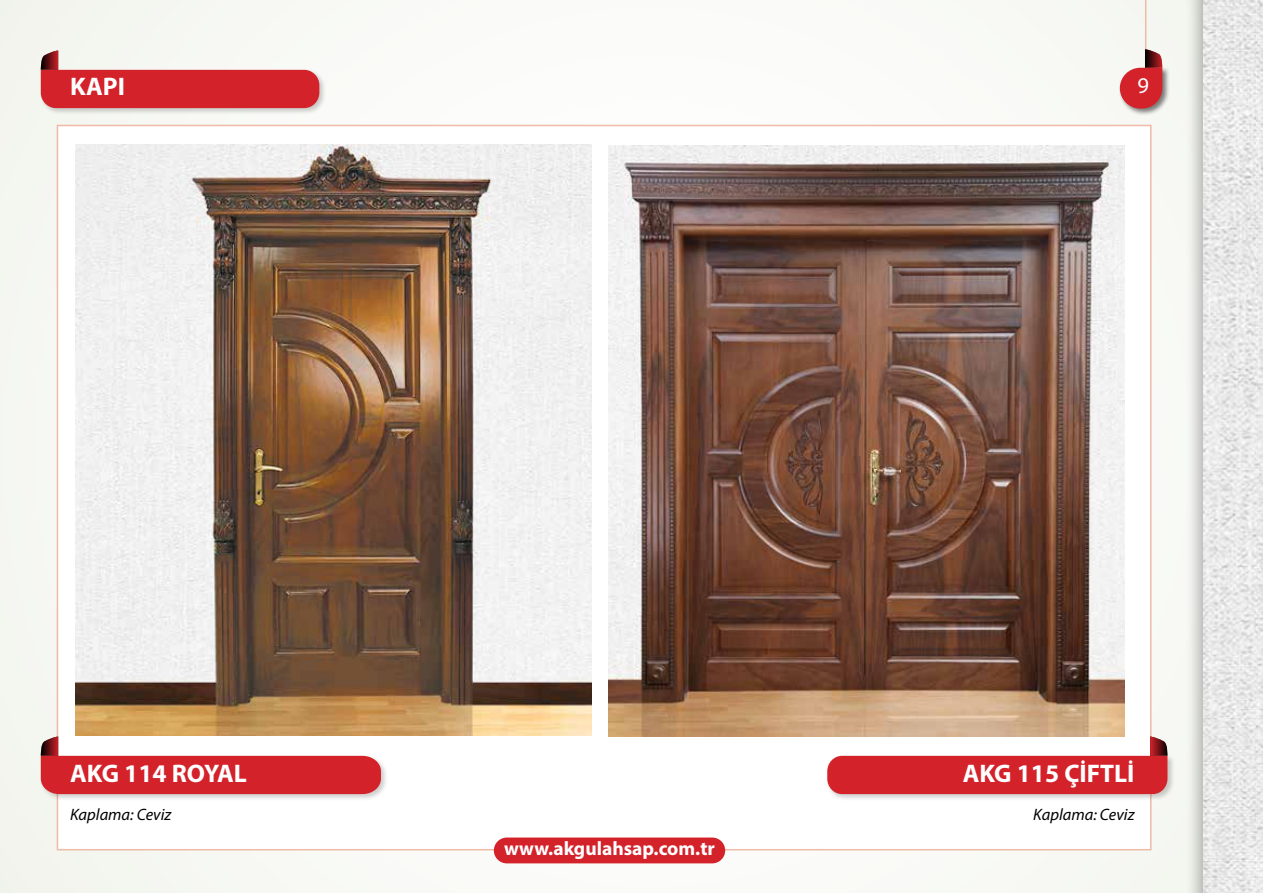
<style>
.page{position:relative;width:1263px;height:893px;background:#f8faf6}
.page>*{position:absolute;margin:0;border:0;box-sizing:border-box;transform-origin:0 0}
.t1{font:700 25.5px "Myriad Pro";color:#fff}
.t2{font:22.5px "Myriad Pro";color:#fff}
.t3{font:700 19.5px "Myriad Pro";color:#fff}
.t4{font:italic 16.5px "Myriad Pro";color:#000}
</style>
<div class="page">
<div style="left:57px;top:125px;width:1094px;height:725px;background:#fff;border:2px solid #efbaa7"></div>
<img style="left:76px;top:145px;width:516px;height:591px">
<div style="left:1185px;top:0;width:78px;height:893px;background:#000;opacity:.3"></div>
<img style="left:1203px;top:0;width:60px;height:893px">
<hr style="left:1145px;top:0;width:1px;height:66px;background:#efbaa7">
<div style="left:1118px;top:66px;width:52px;height:50px;background:#000;opacity:.5"></div>
<svg style="left:1120px;top:49px;width:43px;height:60px"></svg>
<div style="left:39px;top:754px;width:349px;height:48px;background:#000;opacity:.2"></div>
<svg style="left:40px;top:737px;width:341px;height:57px"></svg>
<div style="left:39px;top:68px;width:288px;height:48px;background:#000;opacity:.2"></div>
<svg style="left:40px;top:51px;width:279px;height:57px"></svg>
<div style="left:825px;top:754px;width:350px;height:48px;background:#000;opacity:.2"></div>
<svg style="left:827px;top:737px;width:341px;height:57px"></svg>
<div style="left:494px;top:837px;width:231px;height:26px;background:#d3222a;border-radius:13px"></div>
<img style="left:609px;top:145px;width:515px;height:592px">
<p class="t1" style="left:70px;top:70px;width:56px">KAPI</p>
<p class="t2" style="left:1137px;top:72px;width:13px">9</p>
<p class="t1" style="left:70px;top:757px;width:178px">AKG 114 ROYAL</p>
<p class="t1" style="left:963px;top:757px;width:173px">AKG 115 ÇİFTLİ</p>
<p class="t4" style="left:70px;top:805px;width:103px">Kaplama: Ceviz</p>
<p class="t4" style="left:1033px;top:805px;width:103px">Kaplama: Ceviz</p>
<p class="t3" style="left:504px;top:836px;width:212px">www.akgulahsap.com.tr</p>
</div>
